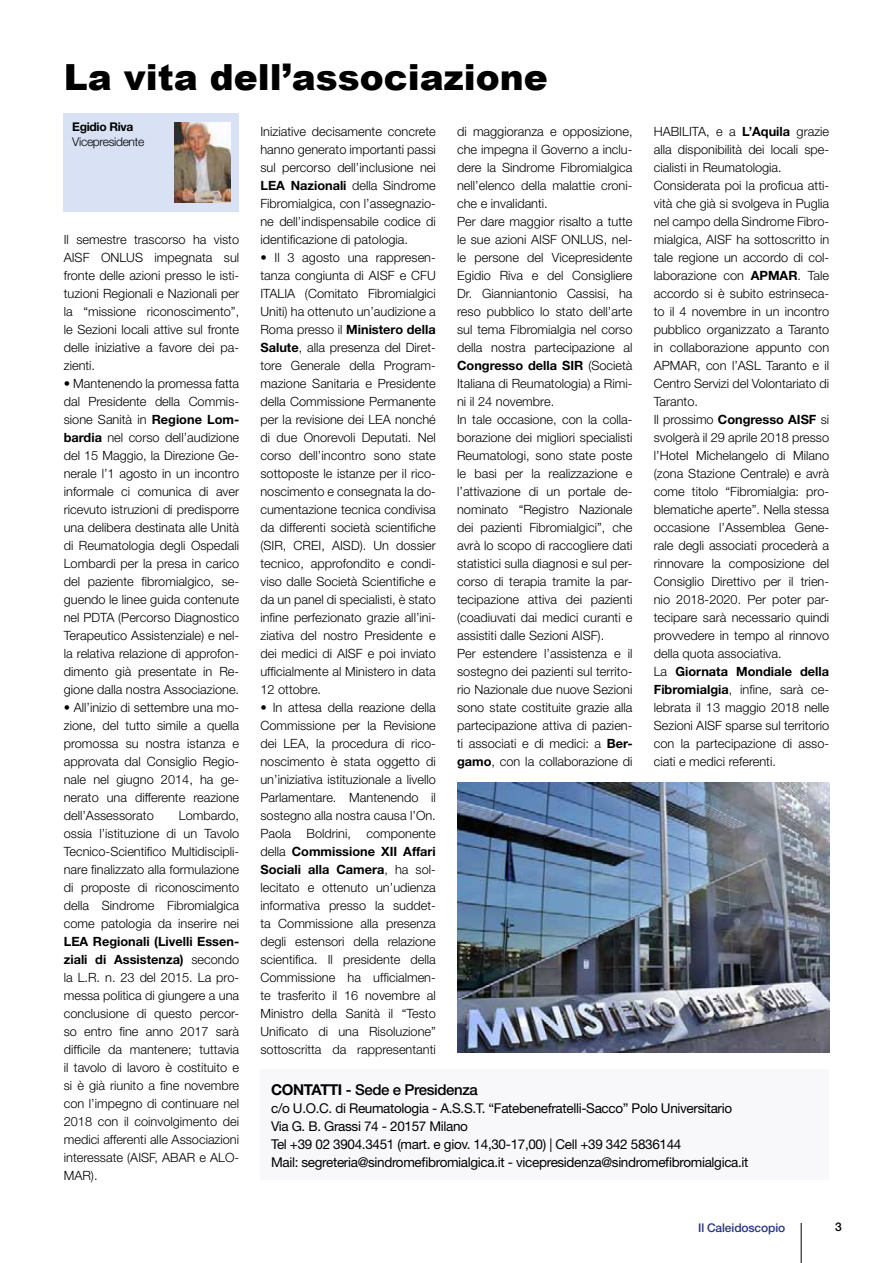
<style>
.page{position:relative;width:893px;height:1263px;background:#fff}
.page>*{position:absolute;margin:0;border:0;box-sizing:border-box;transform-origin:0 0}
.t1{font:900 36px "Arial";color:#000}
.t2{font:500 15px "Helvetica Neue LT Std";letter-spacing:-.025em;color:#000}
.t3{font:13.5px/18px "Helvetica Neue LT";letter-spacing:-.025em;color:#000}
.t4{font:300 12.75px/18px "Helvetica Neue LT";color:#000;text-align:justify}
.t5{font:500 12px "Helvetica Neue LT Std";letter-spacing:-.01em;color:#273583}
.t6{font:300 12px "Helvetica Neue LT";letter-spacing:-.025em;color:#000}
.t7{font:700 12px "Helvetica Neue LT";letter-spacing:-.025em;color:#000}
.t8{font:500 12px "Helvetica Neue LT Std";color:#000}
.s1{font-weight:700}
.s2{font-family:"Helvetica Neue LT";font-weight:700}
</style>
<div class="page">
<hr style="left:801px;top:1223px;width:1px;height:40px;background:#000">
<div style="left:260px;top:1069px;width:569px;height:111px;background:#f8f8fb"></div>
<div style="left:64px;top:113px;width:175px;height:99px;background:#d9e2f5"></div>
<img style="left:175px;top:123px;width:56px;height:79px">
<img style="left:457px;top:782px;width:372px;height:271px">
<h1 class="t1" style="left:64px;top:51px;width:486px">La vita dell’associazione</h1>
<p class="t7" style="left:72px;top:120px;width:63px">Egidio Riva</p>
<p class="t6" style="left:72px;top:134px;width:73px">Vicepresidente</p>
<p class="t4" style="left:64px;top:230px;width:177px">Il semestre trascorso ha visto AISF ONLUS impegnata sul fronte delle azioni presso le isti&shy;tuzioni Regionali e Nazionali per la “missione riconoscimento”, le Sezioni locali attive sul fronte delle iniziative a favore dei pa&shy;zienti.</p>
<p class="t4" style="left:64px;top:374px;width:177px">• Mantenendo la promessa fatta dal Presidente della Commis&shy;sione Sanità in <span class="s1">Regione Lom&shy;bardia</span> nel corso dell’audizione del 15 Maggio, la Direzione Ge&shy;nerale l’1 agosto in un incontro informale ci comunica di aver ricevuto istruzioni di predisporre una delibera destinata alle Unità di Reumatologia degli Ospedali Lombardi per la presa in carico del paziente fibromialgico, se&shy;guendo le linee guida contenute nel PDTA (Percorso Diagnostico Terapeutico Assistenziale) e nel&shy;la relativa relazione di approfon&shy;dimento già presentate in Re&shy;gione dalla nostra Associazione.</p>
<p class="t4" style="left:64px;top:698px;width:177px">• All’inizio di settembre una mo&shy;zione, del tutto simile a quella promossa su nostra istanza e approvata dal Consiglio Regio&shy;nale nel giugno 2014, ha ge&shy;nerato una differente reazione dell’Assessorato</p>
<p class="t4" style="left:64px;top:806px;width:177px;text-indent:115px">Lombardo, ossia l’istituzione di un Tavolo Tecnico-Scientifico Multidiscipli&shy;nare finalizzato alla formulazione di proposte di riconoscimento della Sindrome Fibromialgica come patologia da inserire nei</p>
<p class="t4" style="left:64px;top:932px;width:177px"><span class="s1">LEA Regionali (Livelli Essen&shy;ziali di Assistenza)</span> secondo la L.R. n. 23 del 2015. La pro&shy;messa politica di giungere a una conclusione di questo percor&shy;so entro fine anno 2017 sarà difficile da mantenere; tuttavia il tavolo di lavoro è costituito e si è già riunito a fine novembre con l’impegno di continuare nel 2018 con il coinvolgimento dei medici afferenti alle Associazioni interessate (AISF, ABAR e ALO-MAR).</p>
<p class="t4" style="left:260px;top:122px;width:177px">Iniziative decisamente concrete hanno generato importanti passi sul percorso dell’inclusione nei <span class="s1">LEA Nazionali</span> della Sindrome Fibromialgica, con l’assegnazio&shy;ne dell’indispensabile codice di identificazione di patologia.</p>
<p class="t4" style="left:260px;top:248px;width:177px">• Il 3 agosto una rappresen&shy;tanza congiunta di AISF e CFU ITALIA (Comitato Fibromialgici Uniti) ha ottenuto un’audizione a Roma presso il <span class="s1">Ministero della Salute</span>, alla presenza del Diret&shy;tore Generale della Program&shy;mazione Sanitaria e Presidente della Commissione Permanente per la revisione dei LEA nonché di due Onorevoli Deputati. Nel corso dell’incontro sono state sottoposte le istanze per il rico&shy;noscimento e consegnata la do&shy;cumentazione tecnica condivisa da differenti società scientifiche (SIR, CREI, AISD). Un dossier tecnico, approfondito e condi&shy;viso dalle Società Scientifiche e da un panel di specialisti, è stato infine perfezionato grazie all’ini&shy;ziativa del nostro Presidente e dei medici di AISF e poi inviato ufficialmente al Ministero in data 12 ottobre.</p>
<p class="t4" style="left:260px;top:698px;width:177px">• In attesa della reazione della Commissione per la Revisione dei LEA, la procedura di rico&shy;noscimento è stata oggetto di un’iniziativa istituzionale a livello Parlamentare. Mantenendo il sostegno alla nostra causa l’On.<br>Paola Boldrini, componente della <span class="s1">Commissione XII Affari Sociali alla Camera</span>, ha sol&shy;lecitato e ottenuto un’udienza informativa presso la suddet&shy;ta Commissione alla presenza degli estensori della relazione scientifica. Il presidente della Commissione ha ufficialmen&shy;te trasferito il 16 novembre al Ministro della Sanità il “Testo Unificato di una Risoluzione” sottoscritta da rappresentanti</p>
<p class="t4" style="left:457px;top:122px;width:177px;text-align:left">di maggioranza e opposizione, che impegna il Governo a inclu&shy;dere la Sindrome Fibromialgica nell’elenco della malattie croni&shy;che e invalidanti.<br>Per dare maggior risalto a tutte le sue azioni AISF ONLUS, nel&shy;le persone del Vicepresidente<br>Egidio Riva e del Consigliere<br>Dr. Gianniantonio Cassisi, ha reso pubblico lo stato dell’arte sul tema Fibromialgia nel corso della nostra partecipazione al<br><span class="s1">Congresso della SIR</span> (Società<br>Italiana di Reumatologia) a Rimi&shy;ni il 24 novembre.<br>In tale occasione, con la colla&shy;borazione dei migliori specialisti<br>Reumatologi, sono state poste le basi per la realizzazione e l’attivazione di un portale de&shy;nominato “Registro Nazionale dei pazienti Fibromialgici”, che avrà lo scopo di raccogliere dati statistici sulla diagnosi e sul per&shy;corso di terapia tramite la par&shy;tecipazione attiva dei pazienti (coadiuvati dai medici curanti e assistiti dalle Sezioni AISF).<br>Per estendere l’assistenza e il sostegno dei pazienti sul territo&shy;rio Nazionale due nuove Sezioni sono state costituite grazie alla partecipazione attiva di pazien&shy;ti associati e di medici: a <span class="s1">Ber&shy;gamo</span>, con la collaborazione di</p>
<p class="t4" style="left:654px;top:122px;width:177px;text-align:left">HABILITA, e a <span class="s1">L’Aquila</span> grazie alla disponibilità dei locali spe&shy;cialisti in Reumatologia.<br>Considerata poi la proficua atti&shy;vità che già si svolgeva in Puglia nel campo della Sindrome Fibro&shy;mialgica, AISF ha sottoscritto in tale regione un accordo di col&shy;laborazione con <span class="s1">APMAR</span>. Tale accordo si è subito estrinseca&shy;to il 4 novembre in un incontro pubblico organizzato a Taranto in collaborazione appunto con<br>APMAR, con l’ASL Taranto e il<br>Centro Servizi del Volontariato di<br>Taranto.<br>Il prossimo <span class="s1">Congresso AISF</span> si svolgerà il 29 aprile 2018 presso l’Hotel Michelangelo di Milano (zona Stazione Centrale) e avrà come titolo “Fibromialgia: pro&shy;blematiche aperte”. Nella stessa occasione l’Assemblea Gene&shy;rale degli associati procederà a rinnovare la composizione del<br>Consiglio Direttivo per il trien&shy;nio 2018-2020. Per poter par&shy;tecipare sarà necessario quindi provvedere in tempo al rinnovo della quota associativa.<br>La <span class="s1">Giornata Mondiale della<br>Fibromialgia</span>, infine, sarà ce&shy;lebrata il 13 maggio 2018 nelle<br>Sezioni AISF sparse sul territorio con la partecipazione di asso&shy;ciati e medici referenti.</p>
<p class="t2" style="left:271px;top:1080px;width:208px"><span class="s2">CONTATTI</span> - Sede e Presidenza</p>
<p class="t3" style="left:271px;top:1099px;width:479px">c/o U.O.C. di Reumatologia - A.S.S.T. “Fatebenefratelli-Sacco” Polo Universitario Via G. B. Grassi 74 - 20157 Milano<br>Tel +39 02 3904.3451 (mart. e giov. 14,30-17,00) | Cell +39 342 5836144<br>Mail: segreteria@sindromefibromialgica.it - vicepresidenza@sindromefibromialgica.it</p>
<p class="t5" style="left:698px;top:1220px;width:89px">Il Caleidoscopio</p>
<p class="t8" style="left:835px;top:1220px;width:8px">3</p>
</div>
